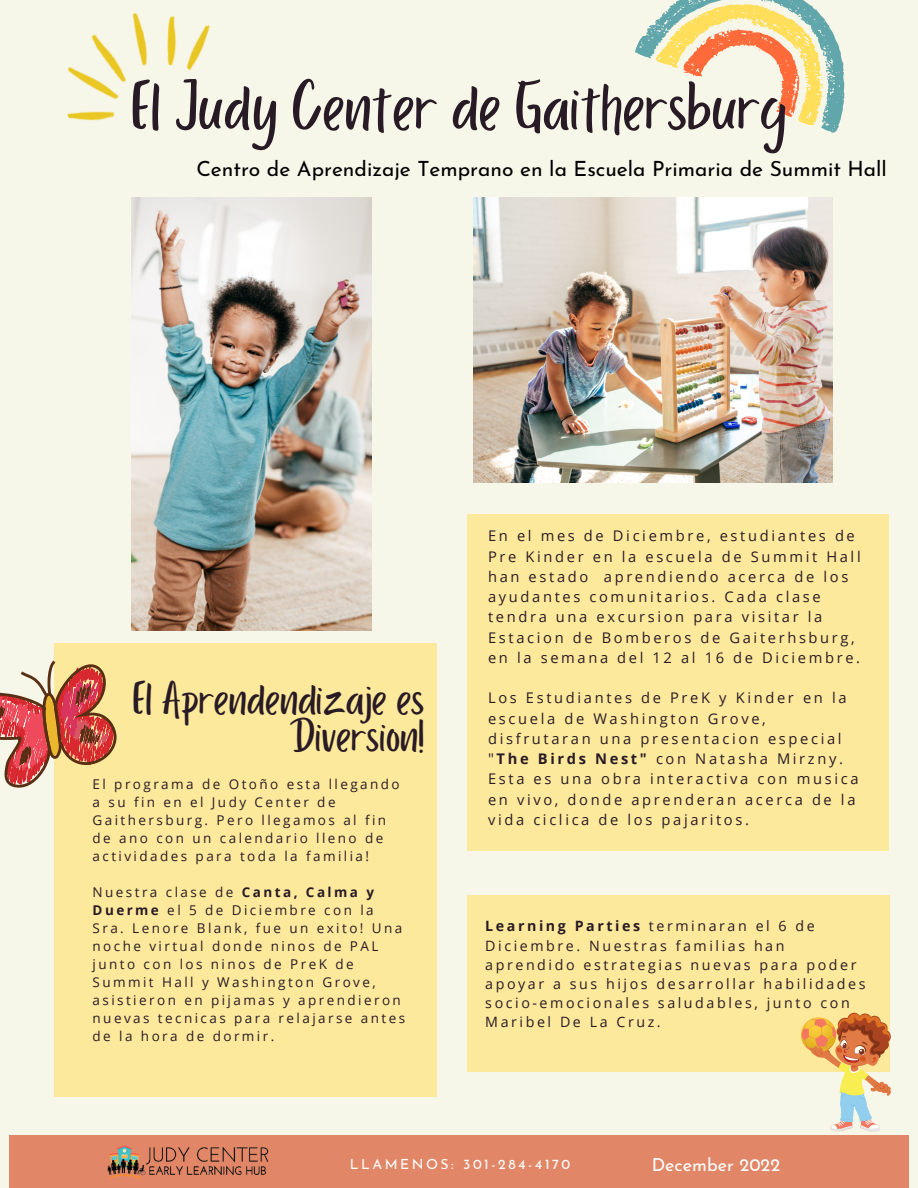
<style>
.page{position:relative;width:918px;height:1188px;background:#f6f6e9}
.page>*{position:absolute;margin:0;border:0;box-sizing:border-box;transform-origin:0 0}
.t1{font:73.5px "Porcelain";color:#291b25}
.t2{font:49.5px/37.2px "Porcelain";color:#291b25;text-align:right}
.t3{font:21px "Josefin Sans";color:#000}
.t4{font:18px "Josefin Sans";color:#fff}
.t5{font:14.7px/20.2px "Open Sans";letter-spacing:.18em;color:#291b25}
.t6{font:14.25px/19.2px "Open Sans";letter-spacing:.18em;color:#291b25}
.t7{font:13.95px "Josefin Sans";letter-spacing:.18em;color:#fff}
.t8{font:13.5px/18px "Open Sans";letter-spacing:.18em;color:#291b25}
.s1{font-weight:700}
</style>
<div class="page">
<img style="left:131px;top:197px;width:240px;height:433px">
<img style="left:474px;top:197px;width:359px;height:286px">
<img style="left:67px;top:12px;width:143px;height:109px">
<div style="left:467px;top:515px;width:422px;height:336px;background:#fde99c"></div>
<svg style="left:635px;top:0;width:210px;height:133px"></svg>
<div style="left:9px;top:1135px;width:900px;height:53px;background:#e18767"></div>
<div style="left:54px;top:644px;width:383px;height:452px;background:#fde99c"></div>
<svg style="left:0;top:660px;width:117px;height:128px"></svg>
<img style="left:107px;top:1145px;width:162px;height:34px">
<div style="left:467px;top:896px;width:422px;height:176px;background:#fde99c"></div>
<svg style="left:801px;top:1012px;width:90px;height:120px"></svg>
<p class="t1" style="left:131px;top:67px;width:657px">El Judy Center de Gaithersburg</p>
<h2 class="t3" style="left:196px;top:160px;width:692px">Centro de Aprendizaje Temprano en la Escuela Primaria de Summit Hall</h2>
<h3 class="t2" style="left:133px;top:683px;width:293px">El Aprendendizaje es<br>Diversion!</h3>
<p class="t8" style="left:93px;top:775px;width:309px">El programa de Otoño esta llegando a su fin en el Judy Center de<br>Gaithersburg. Pero llegamos al fin de ano con un calendario lleno de actividades para toda la familia!</p>
<h1 class="t8" style="left:93px;top:883px;width:314px">Nuestra clase de <span class="s1">Canta, Calma y<br>Duerme</span> el 5 de Diciembre con la<br>Sra. Lenore Blank, fue un exito! Una noche virtual donde ninos de PAL junto con los ninos de PreK de<br>Summit Hall y Washington Grove, asistieron en pijamas y aprendieron nuevas tecnicas para relajarse antes de la hora de dormir.</h1>
<p class="t5" style="left:488px;top:526px;width:374px">En el mes de Diciembre, estudiantes de Pre Kinder en la escuela de Summit Hall han estado aprendiendo acerca de los ayudantes comunitarios. Cada clase tendra una excursion para visitar la Estacion de Bomberos de Gaiterhsburg, en la semana del 12 al 16 de Diciembre.</p>
<p class="t5" style="left:488px;top:688px;width:372px">Los Estudiantes de PreK y Kinder en la escuela de Washington Grove, disfrutaran una presentacion especial "<span class="s1">The Birds Nest"</span> con Natasha Mirzny.<br>Esta es una obra interactiva con musica en vivo, donde aprenderan acerca de la vida ciclica de los pajaritos.</p>
<p class="t6" style="left:485px;top:916px;width:382px"><span class="s1">Learning Parties</span> terminaran el 6 de Diciembre. Nuestras familias han aprendido estrategias nuevas para poder apoyar a sus hijos desarrollar habilidades socio-emocionales saludables, junto con</p>
<p class="t6" style="left:485px;top:1012px;width:177px">Maribel De La Cruz.</p>
<p class="t7" style="left:350px;top:1159px;width:222px">LLAMENOS: 301-284-4170</p>
<p class="t4" style="left:652px;top:1157px;width:130px">December 2022</p>
</div>
